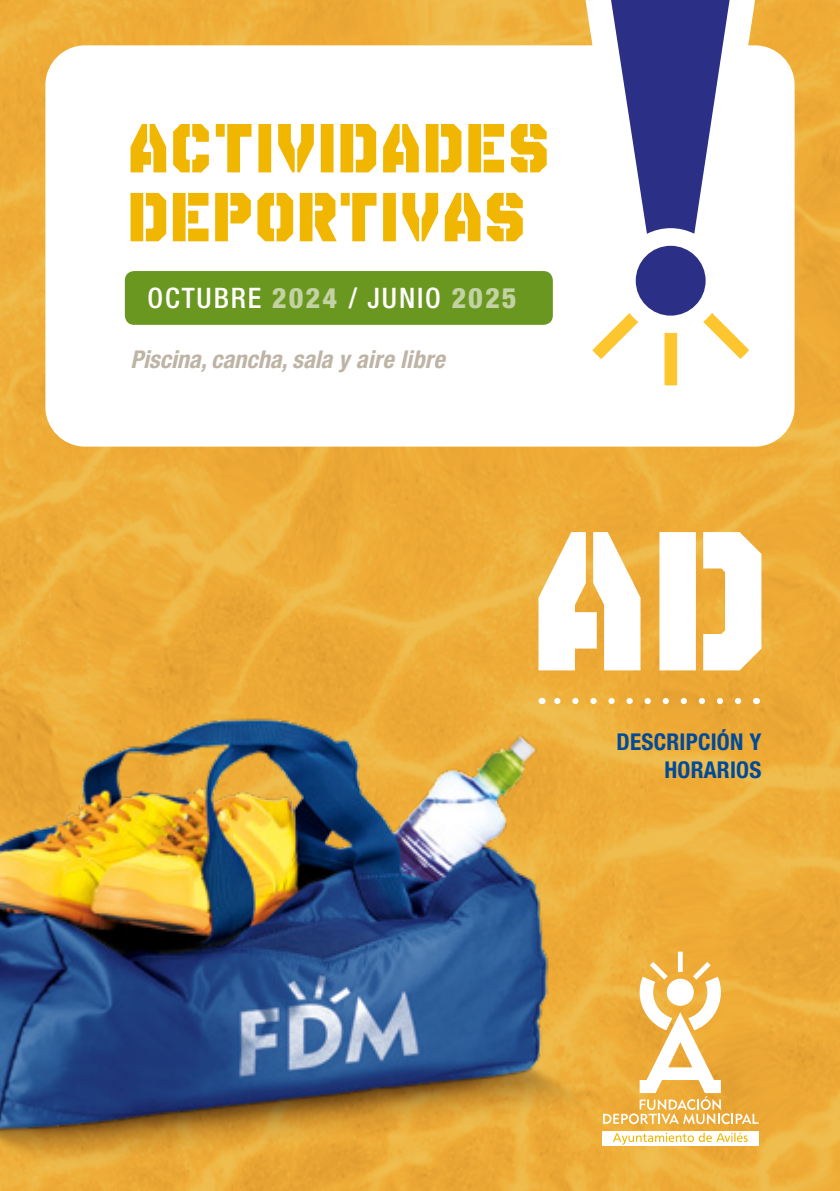
<style>
.page{position:relative;width:840px;height:1191px;background:#fff}
.page>*{position:absolute;margin:0;border:0;box-sizing:border-box;transform-origin:0 0}
.t1{font:500 condensed 28.2px "Helvetica Neue";letter-spacing:.065em;color:#fff}
.t2{font:italic 700 condensed 24.6px "Helvetica Neue";letter-spacing:-.005em;color:#beb4a6}
.t3{font:700 condensed 23.2px/28px "Helvetica Neue";letter-spacing:.01em;color:#004a9a;text-align:right}
.s1{font-weight:800;color:#c3d2a3}
</style>
<div class="page">
<img style="left:0;top:0;width:839px;height:1191px">
<div style="left:45px;top:45px;width:749px;height:401px;background:#fff;border-radius:40px"></div>
<svg style="left:564px;top:0;width:211px;height:291px"></svg>
<div style="left:635px;top:246px;width:70px;height:70px;background:#2b3086;border-radius:50%"></div>
<svg style="left:592px;top:313px;width:156px;height:72px"></svg>
<img style="left:0;top:698px;width:623px;height:493px">
<svg style="left:538px;top:532px;width:102px;height:138px"></svg>
<svg style="left:659px;top:532px;width:102px;height:138px"></svg>
<svg style="left:550px;top:698px;width:187px;height:6px"></svg>
<svg style="left:602px;top:951px;width:156px;height:173px"></svg>
<div style="left:602px;top:1130px;width:156px;height:15px;background:#fff"></div>
<svg style="left:612px;top:1132px;width:135px;height:12px"></svg>
<svg style="left:130px;top:193px;width:392px;height:48px"></svg>
<svg style="left:130px;top:124px;width:416px;height:48px"></svg>
<div style="left:125px;top:271px;width:427px;height:54px;background:#6a971f;border-radius:9px"></div>
<p class="t1" style="left:147px;top:281px;width:370px">OCTUBRE <span class="s1">2024</span> / JUNIO <span class="s1">2025</span></p>
<p class="t2" style="left:130px;top:344px;width:315px">Piscina, cancha, sala y aire libre</p>
<p class="t3" style="left:616px;top:727px;width:146px">DESCRIPCIÓN Y<br>HORARIOS</p>
</div>
